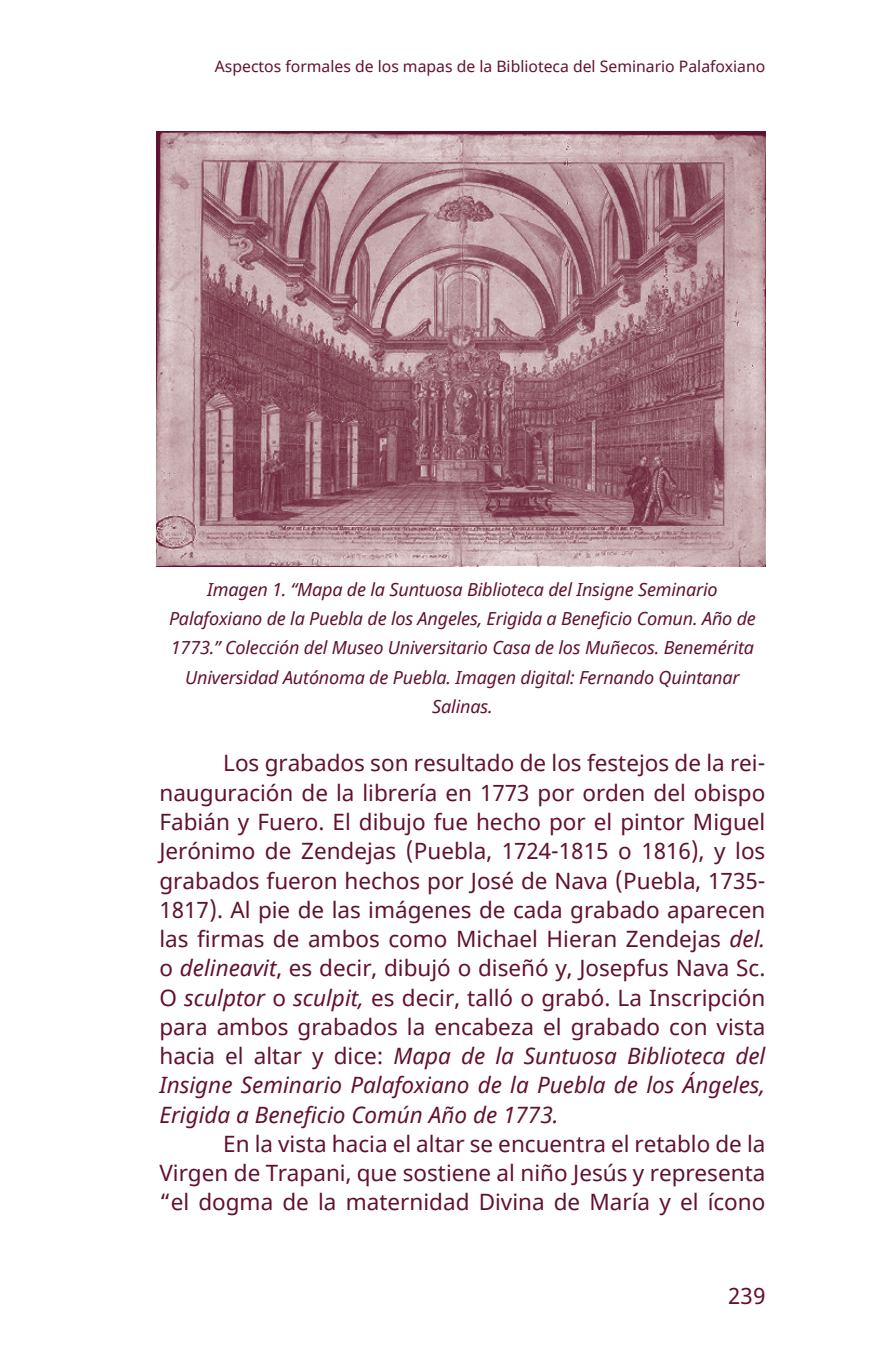
<style>
.page{position:relative;width:893px;height:1372px;background:#fff}
.page>*{position:absolute;margin:0;border:0;box-sizing:border-box;transform-origin:0 0}
.t1{font:22.5px/29.2px "Noto Sans";color:#621031;text-align:justify}
.t2{font:italic 18px/29.2px "Noto Sans";letter-spacing:-.01em;color:#621031;text-align:center}
.t3{font:15.75px "Noto Sans";color:#621031}
.s1{font-style:italic}
</style>
<div class="page">
<img style="left:156px;top:132px;width:609px;height:434px">
<p class="t3" style="left:215px;top:56px;width:552px">Aspectos formales de los mapas de la Biblioteca del Seminario Palafoxiano</p>
<p class="t2" style="left:169px;top:574px;width:588px">Imagen 1. “Mapa de la Suntuosa Biblioteca del Insigne Seminario Palafoxiano de la Puebla de los Angeles, Erigida a Beneficio Comun. Año de 1773.” Colección del Museo Universitario Casa de los Muñecos. Benemérita Universidad Autónoma de Puebla. Imagen digital: Fernando Quintanar Salinas.</p>
<p class="t1" style="left:159px;top:749px;width:607px;text-indent:64px">Los grabados son resultado de los festejos de la rei&shy;nauguración de la librería en 1773 por orden del obispo Fabián y Fuero. El dibujo fue hecho por el pintor Miguel Jerónimo de Zendejas (Puebla, 1724-1815 o 1816), y los grabados fueron hechos por José de Nava (Puebla, 1735- 1817). Al pie de las imágenes de cada grabado aparecen las firmas de ambos como Michael Hieran Zendejas <span class="s1">del. </span>o <span class="s1">delineavit</span>, es decir, dibujó o diseñó y, Josepfus Nava Sc.<br>O <span class="s1">sculptor</span> o <span class="s1">sculpit,</span> es decir, talló o grabó. La Inscripción para ambos grabados la encabeza el grabado con vista hacia el altar y dice: <span class="s1">Mapa de la Suntuosa Biblioteca del Insigne Seminario Palafoxiano de la Puebla de los Ángeles, Erigida a Beneficio Común Año de 1773.</span></p>
<p class="t1" style="left:159px;top:1129px;width:607px;text-indent:64px">En la vista hacia el altar se encuentra el retablo de la Virgen de Trapani, que sostiene al niño Jesús y representa “el dogma de la maternidad Divina de María y el ícono</p>
<p class="t1" style="left:728px;top:1282px;width:39px">239</p>
</div>
